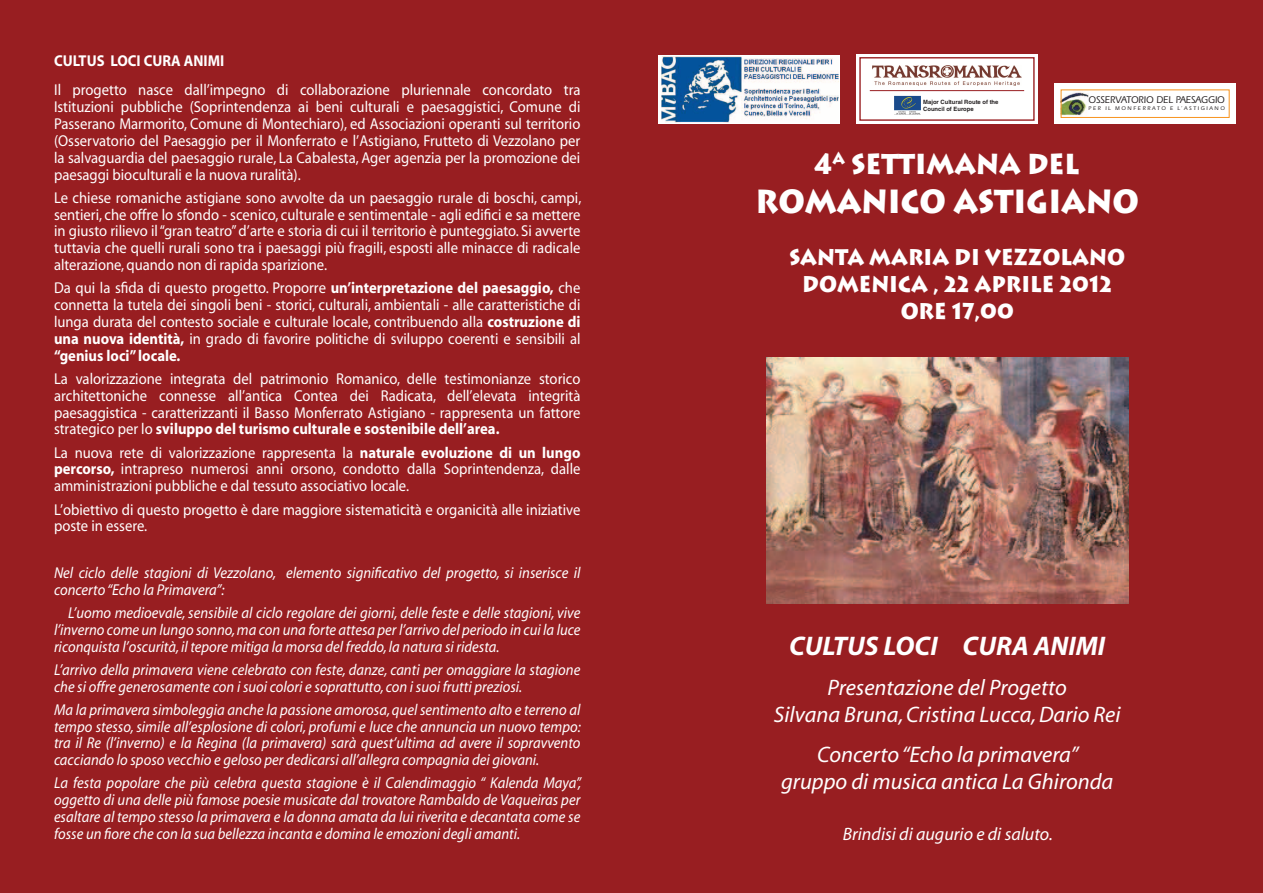
<style>
.page{position:relative;width:1263px;height:893px;background:#981e21}
.page>*{position:absolute;margin:0;border:0;box-sizing:border-box;transform-origin:0 0}
.t1{font:900 33px "Lithos";color:#fff;scale:.89 1}
.t2{font:900 28.5px "Lithos";color:#fff;scale:.9 1}
.t3{font:italic 700 27px "Myriad";color:#fff}
.t4{font:italic 22.5px/27px "Myriad";color:#fff;text-align:center}
.t5{font:900 22.5px "Lithos";color:#fff;scale:.89 1}
.t6{font:italic 18px "Myriad";color:#fff}
.t7{font:15.75px/16.8px "Myriad";color:#fff;text-align:justify;scale:.93 1}
.t8{font:italic 15.75px/16.8px "Myriad";color:#fff;text-align:justify;scale:.93 1}
.t9{font:700 15.75px "Myriad";color:#fff;scale:.93 1}
.t10{font:500 10.05px "Itc Eras";color:#231f20;scale:.92 1}
.t11{font:700 5.85px "Helvetica";color:#231f20}
.t12{font:500 5.55px "Itc Eras";letter-spacing:.3em;color:#231f20}
.s1{font-weight:700}
</style>
<div class="page">
<div style="left:1054px;top:83px;width:182px;height:41px;background:#fff"></div>
<img style="left:1060px;top:89px;width:28px;height:27px">
<div style="left:1061px;top:89px;width:168px;height:29px;border:1px solid #f7931d"></div>
<svg style="left:658px;top:55px;width:182px;height:69px"></svg>
<img style="left:661px;top:57px;width:177px;height:65px">
<div style="left:856px;top:54px;width:182px;height:70px;background:#fff"></div>
<img style="left:873px;top:65px;width:148px;height:21px">
<div style="left:859px;top:57px;width:175px;height:64px;border:1px solid #981e21"></div>
<img style="left:895px;top:95px;width:25px;height:20px">
<hr style="left:870px;top:90px;width:154px;height:1px;background:#981e21">
<img style="left:766px;top:357px;width:362px;height:246px">
<p class="t9" style="left:54px;top:52px;width:185px">CULTUS LOCI CURA ANIMI</p>
<p class="t7" style="left:54px;top:82px;width:568px">Il progetto nasce dall’impegno di collaborazione pluriennale concordato tra Istituzioni pubbliche (Soprintendenza ai beni culturali e paesaggistici, Comune di Passerano Marmorito, Comune di Montechiaro), ed Associazioni operanti sul territorio (Osservatorio del Paesaggio per il Monferrato e l’Astigiano, Frutteto di Vezzolano per la salvaguardia del paesaggio rurale, La Cabalesta, Ager agenzia per la promozione dei paesaggi bioculturali e la nuova ruralità).</p>
<p class="t7" style="left:54px;top:190px;width:569px">Le chiese romaniche astigiane sono avvolte da un paesaggio rurale di boschi, campi, sentieri, che offre lo sfondo - scenico, culturale e sentimentale - agli edifici e sa mettere in giusto rilievo il “gran teatro” d’arte e storia di cui il territorio è punteggiato. Si avverte tuttavia che quelli rurali sono tra i paesaggi più fragili, esposti alle minacce di radicale alterazione, quando non di rapida sparizione.</p>
<p class="t7" style="left:54px;top:280px;width:568px">Da qui la sfida di questo progetto. Proporre <span class="s1">un’interpretazione del paesaggio,</span> che connetta la tutela dei singoli beni - storici, culturali, ambientali - alle caratteristiche di lunga durata del contesto sociale e culturale locale, contribuendo alla <span class="s1">costruzione di una nuova identità,</span> in grado di favorire politiche di sviluppo coerenti e sensibili al <span class="s1">“genius loci” locale.</span></p>
<p class="t7" style="left:54px;top:371px;width:568px">La valorizzazione integrata del patrimonio Romanico, delle testimonianze storico architettoniche connesse all’antica Contea dei Radicata, dell’elevata integrità paesaggistica - caratterizzanti il Basso Monferrato Astigiano - rappresenta un fattore strategico per lo <span class="s1">sviluppo del turismo culturale e sostenibile dell’area.</span></p>
<p class="t7" style="left:54px;top:445px;width:568px">La nuova rete di valorizzazione rappresenta la <span class="s1">naturale evoluzione di un lungo percorso,</span> intrapreso numerosi anni orsono, condotto dalla Soprintendenza, dalle amministrazioni pubbliche e dal tessuto associativo locale.</p>
<p class="t7" style="left:54px;top:501px;width:568px">L’obiettivo di questo progetto è dare maggiore sistematicità e organicità alle iniziative poste in essere.</p>
<p class="t8" style="left:54px;top:565px;width:568px">Nel ciclo delle stagioni di Vezzolano, elemento significativo del progetto, si inserisce il concerto “Echo la Primavera”:</p>
<p class="t8" style="left:54px;top:605px;width:567px;text-indent:14px">L’uomo medioevale, sensibile al ciclo regolare dei giorni, delle feste e delle stagioni, vive l’inverno come un lungo sonno, ma con una forte attesa per l’arrivo del periodo in cui la luce riconquista l’oscurità, il tepore mitiga la morsa del freddo, la natura si ridesta.</p>
<p class="t8" style="left:54px;top:662px;width:567px">L’arrivo della primavera viene celebrato con feste, danze, canti per omaggiare la stagione che si offre generosamente con i suoi colori e soprattutto, con i suoi frutti preziosi.</p>
<p class="t8" style="left:54px;top:702px;width:568px">Ma la primavera simboleggia anche la passione amorosa, quel sentimento alto e terreno al tempo stesso, simile all’esplosione di colori, profumi e luce che annuncia un nuovo tempo: tra il Re (l’inverno) e la Regina (la primavera) sarà quest’ultima ad avere il sopravvento cacciando lo sposo vecchio e geloso per dedicarsi all’allegra compagnia dei giovani.</p>
<p class="t8" style="left:54px;top:775px;width:568px">La festa popolare che più celebra questa stagione è il Calendimaggio “ Kalenda Maya”, oggetto di una delle più famose poesie musicate dal trovatore Rambaldo de Vaqueiras per esaltare al tempo stesso la primavera e la donna amata da lui riverita e decantata come se fosse un fiore che con la sua bellezza incanta e domina le emozioni degli amanti.</p>
<p class="t11" style="left:923px;top:98px;width:77px">Major Cultural Route of the</p>
<p class="t11" style="left:923px;top:105px;width:52px">Council of Europe</p>
<p class="t10" style="left:1088px;top:94px;width:149px">OSSERVATORIO DEL PAESAGGIO</p>
<p class="t12" style="left:1088px;top:105px;width:138px">PER IL MONFERRATO E L’ASTIGIANO</p>
<p class="t2" style="left:815px;top:146px;width:296px">4<sup>A</sup> SETTIMANA DEL</p>
<p class="t1" style="left:756px;top:181px;width:432px">ROMANICO ASTIGIANO</p>
<p class="t5" style="left:789px;top:243px;width:379px">SANTA MARIA DI VEZZOLANO</p>
<p class="t5" style="left:802px;top:270px;width:350px">DOMENICA , 22 APRILE 2012</p>
<p class="t5" style="left:901px;top:297px;width:129px">ORE 17,00</p>
<p class="t3" style="left:789px;top:632px;width:318px">CULTUS LOCI CURA ANIMI</p>
<p class="t4" style="left:774px;top:675px;width:348px">Presentazione del Progetto<br>Silvana Bruna, Cristina Lucca, Dario Rei</p>
<p class="t4" style="left:781px;top:742px;width:334px">Concerto “Echo la primavera” gruppo di musica antica La Ghironda</p>
<p class="t6" style="left:843px;top:825px;width:211px">Brindisi di augurio e di saluto.</p>
</div>
